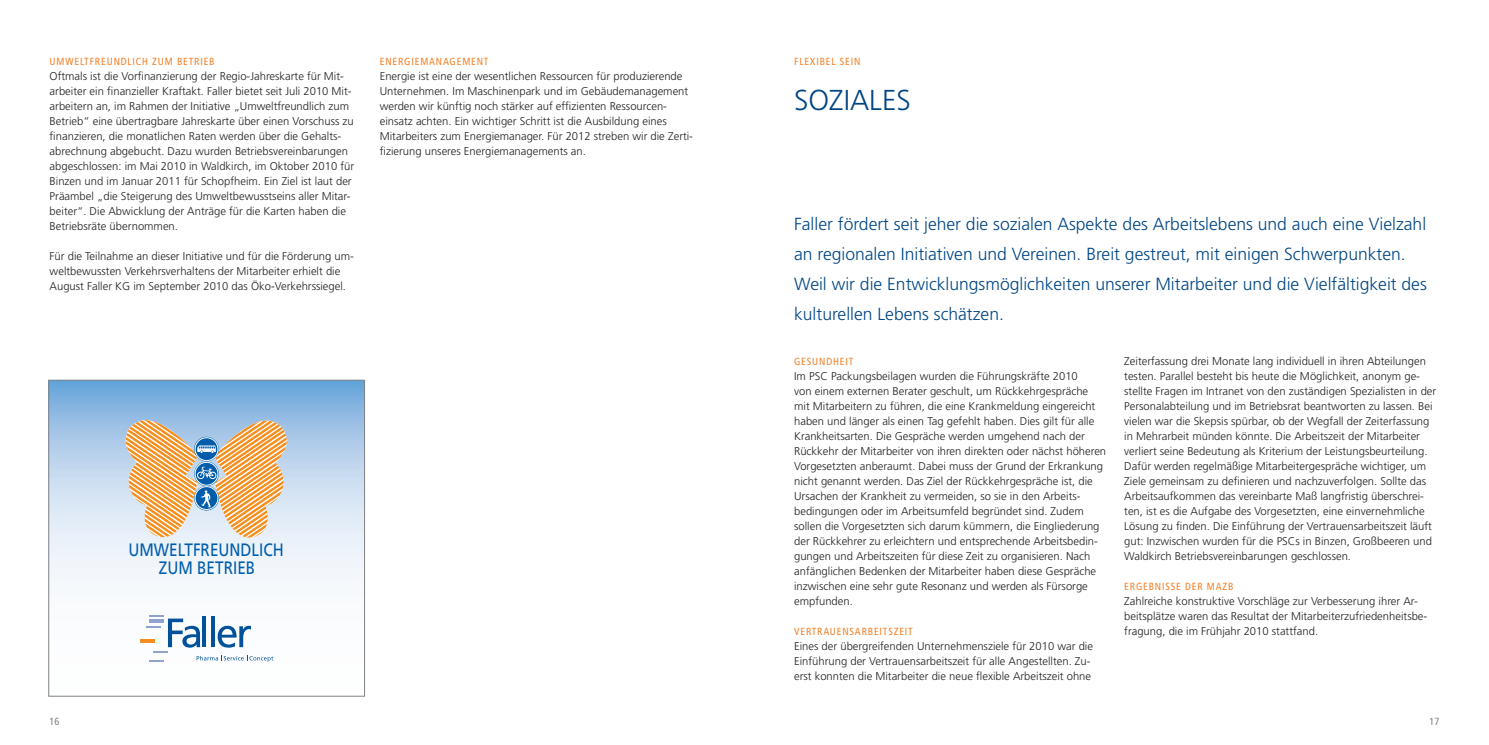
<style>
.page{position:relative;width:1489px;height:745px;background:#fff}
.page>*{position:absolute;margin:0;border:0;box-sizing:border-box;transform-origin:0 0}
.t1{font:300 28.75px "Frutiger";color:#004684}
.t2{font:18px "Frutiger";color:#015dab;scale:.85 1}
.t3{font:17.88px "Frutiger";color:#015dab;scale:.85 1}
.t4{font:300 17.5px/30px "Frutiger";color:#004684}
.t5{font:300 11.25px/15px "Frutiger";color:#231f20}
.t6{font:condensed 10.25px "Frutiger";letter-spacing:.08em;color:#f48026}
.t7{font:condensed 10.25px "Frutiger";color:#808285}
</style>
<div class="page">
<svg style="left:51px;top:382px;width:312px;height:280px"></svg>
<svg style="left:122px;top:418px;width:168px;height:126px;background:#dcc2a5"></svg>
<hr style="left:140px;top:639px;width:15px;height:3px;background:#f68e1e">
<svg style="left:146px;top:615px;width:127px;height:46px"></svg>
<div style="left:49px;top:380px;width:316px;height:316px;border:1px solid #808285"></div>
<p class="t6" style="left:50px;top:55px;width:166px">UMWELTFREUNDLICH ZUM BETRIEB</p>
<p class="t5" style="left:50px;top:68px;width:306px">Oftmals ist die Vorfinanzierung der Regio-Jahreskarte für Mit&shy;arbeiter ein finanzieller Kraftakt. Faller bietet seit Juli 2010 Mit&shy;arbeitern an, im Rahmen der Initiative „Umweltfreundlich zum Betrieb“ eine übertragbare Jahreskarte über einen Vorschuss zu finanzieren, die monatlichen Raten werden über die Gehalts&shy;abrechnung abgebucht. Dazu wurden Betriebsvereinbarungen abgeschlossen: im Mai 2010 in Waldkirch, im Oktober 2010 für Binzen und im Januar 2011 für Schopfheim. Ein Ziel ist laut der Präambel „die Steigerung des Umweltbewusstseins aller Mitar&shy;beiter“. Die Abwicklung der Anträge für die Karten haben die Betriebsräte übernommen.</p>
<p class="t5" style="left:50px;top:248px;width:306px">Für die Teilnahme an dieser Initiative und für die Förderung um&shy;weltbewussten Verkehrsverhaltens der Mitarbeiter erhielt die<br>August Faller KG im September 2010 das Öko-Verkehrssiegel.</p>
<p class="t6" style="left:380px;top:55px;width:110px">ENERGIEMANAGEMENT</p>
<p class="t5" style="left:380px;top:68px;width:315px">Energie ist eine der wesentlichen Ressourcen für produzierende Unternehmen. Im Maschinenpark und im Gebäudemanagement werden wir künftig noch stärker auf effizienten Ressourcen&shy;einsatz achten. Ein wichtiger Schritt ist die Ausbildung eines Mitarbeiters zum Energiemanager. Für 2012 streben wir die Zerti&shy;fizierung unseres Energiemanagements an.</p>
<h3 class="t3" style="left:128px;top:539px;width:184px">UMWELTFREUNDLICH</h3>
<h2 class="t2" style="left:159px;top:556px;width:115px">ZUM BETRIEB</h2>
<p class="t6" style="left:794px;top:55px;width:68px">FLEXIBEL SEIN</p>
<h1 class="t1" style="left:794px;top:83px;width:118px">Soziales</h1>
<p class="t4" style="left:794px;top:209px;width:634px">Faller fördert seit jeher die sozialen Aspekte des Arbeitslebens und auch eine Vielzahl an regionalen Initiativen und Vereinen. Breit gestreut, mit einigen Schwerpunkten.<br>Weil wir die Entwicklungsmöglichkeiten unserer Mitarbeiter und die Vielfältigkeit des kulturellen Lebens schätzen.</p>
<p class="t6" style="left:794px;top:355px;width:61px">GESUNDHEIT</p>
<p class="t5" style="left:794px;top:368px;width:313px">Im PSC Packungsbeilagen wurden die Führungskräfte 2010<br>von einem externen Berater geschult, um Rückkehrgespräche mit Mitarbeitern zu führen, die eine Krankmeldung eingereicht haben und länger als einen Tag gefehlt haben. Dies gilt für alle Krankheitsarten. Die Gespräche werden umgehend nach der Rückkehr der Mitarbeiter von ihren direkten oder nächst höheren Vorgesetzten anberaumt. Dabei muss der Grund der Erkrankung nicht genannt werden. Das Ziel der Rückkehrgespräche ist, die Ursachen der Krankheit zu vermeiden, so sie in den Arbeits&shy;bedingungen oder im Arbeitsumfeld begründet sind. Zudem sollen die Vorgesetzten sich darum kümmern, die Eingliederung der Rückkehrer zu erleichtern und entsprechende Arbeitsbedin&shy;gungen und Arbeitszeiten für diese Zeit zu organisieren. Nach anfänglichen Bedenken der Mitarbeiter haben diese Gespräche inzwischen eine sehr gute Resonanz und werden als Fürsorge empfunden.</p>
<p class="t6" style="left:794px;top:625px;width:120px">VERTRAUENSARBEITSZEIT</p>
<p class="t5" style="left:794px;top:638px;width:300px">Eines der übergreifenden Unternehmensziele für 2010 war die<br>Einführung der Vertrauensarbeitszeit für alle Angestellten. Zu&shy;erst konnten die Mitarbeiter die neue flexible Arbeitszeit ohne</p>
<p class="t5" style="left:1124px;top:353px;width:313px">Zeiterfassung drei Monate lang individuell in ihren Abteilungen testen. Parallel besteht bis heute die Möglichkeit, anonym ge&shy;stellte Fragen im Intranet von den zuständigen Spezialisten in der Personalabteilung und im Betriebsrat beantworten zu lassen. Bei vielen war die Skepsis spürbar, ob der Wegfall der Zeiterfassung in Mehrarbeit münden könnte. Die Arbeitszeit der Mitarbeiter verliert seine Bedeutung als Kriterium der Leistungsbeurteilung.<br>Dafür werden regelmäßige Mitarbeitergespräche wichtiger, um Ziele gemeinsam zu definieren und nachzuverfolgen. Sollte das Arbeitsaufkommen das vereinbarte Maß langfristig überschrei&shy;ten, ist es die Aufgabe des Vorgesetzten, eine einvernehmliche Lösung zu finden. Die Einführung der Vertrauensarbeitszeit läuft gut: Inzwischen wurden für die PSCs in Binzen, Großbeeren und Waldkirch Betriebsvereinbarungen geschlossen.</p>
<p class="t6" style="left:1124px;top:580px;width:90px">ERGEBNISSE DER MAZB</p>
<p class="t5" style="left:1124px;top:593px;width:304px">Zahlreiche konstruktive Vorschläge zur Verbesserung ihrer Ar&shy;beitsplätze waren das Resultat der Mitarbeiterzufriedenheitsbe&shy;fragung, die im Frühjahr 2010 stattfand.</p>
<p class="t7" style="left:50px;top:715px;width:11px">16</p>
<p class="t7" style="left:1429px;top:715px;width:11px">17</p>
</div>
